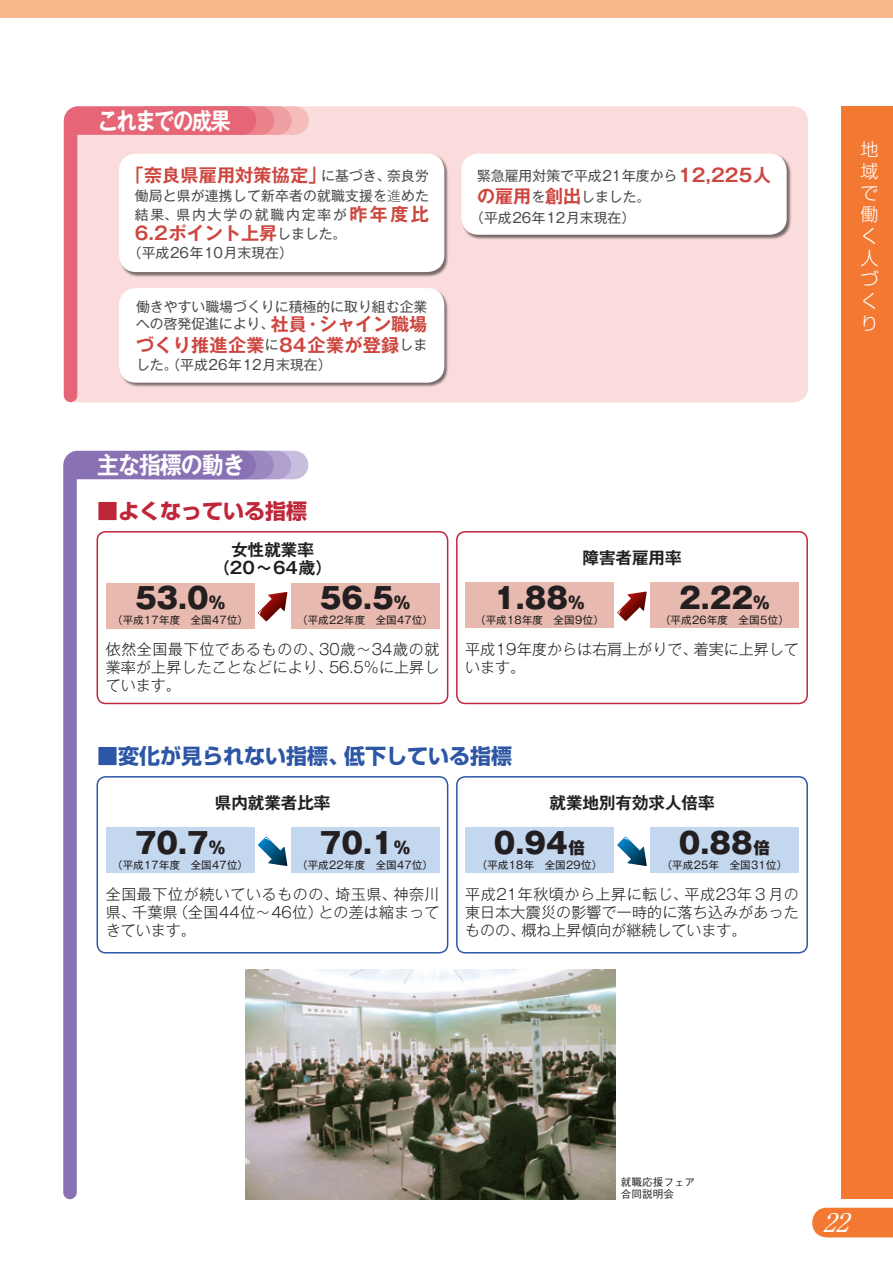
<style>
.page{position:relative;width:893px;height:1263px;background:#fff}
.page>*{position:absolute;margin:0;border:0;box-sizing:border-box;transform-origin:0 0}
.t1{font:800 28.5px "Gothic MB101 Pr 5";color:#231f20}
.t2{font:italic 25.5px "Ryumin Pr 5";color:#fff}
.t3{font:700 23.85px "Gothic MB101 Pr 5 De";letter-spacing:-.065em;color:#fff;scale:.85 1}
.t4{font:700 23.85px "Gothic MB101 Pr 5 De";letter-spacing:-.065em;color:#fff;scale:.92 1}
.t5{font:700 21px "Shin Go Pr 5";color:#2d56a5}
.t6{font:700 21px "Shin Go Pr 5";color:#bf263a}
.t7{font:700 18px "Gothic MB101 Pr 5 De";letter-spacing:.01em;color:#cd463f}
.t8{font:300 18px/21.8px "Shin Go Pr 5";color:#fff}
.t9{font:700 16.5px/18px "Gothic MB101 Pr 5 De";color:#231f20;text-align:center}
.t10{font:300 15px/18px "Gothic MB101 Pr 5";letter-spacing:.01em;color:#231f20;text-align:justify}
.t11{font:13.8px/18.6px "Gothic MB101 Pr 5";letter-spacing:.005em;color:#4b4c4d}
.t12{font:500 10.65px/11.7px "Gothic BBB Pr 5";color:#231f20}
.t13{font:10.5px "Gothic MB101 Pr 5";color:#231f20}
.t14{font:10.5px "Gothic MB101 Pr 5";letter-spacing:.025em;color:#231f20}
.s1{font-family:"Gothic MB101 Pr 5";font-weight:400;font-size:13.8px;color:#4b4c4d}
.s2{font-family:"Jun 101";font-weight:300}
.s3{font-family:"Gothic MB101 Pr 5 De";font-weight:700;font-size:18px;color:#cd463f}
.s4{font-size:16.5px}
</style>
<div class="page">
<svg style="left:812px;top:1208px;width:81px;height:29px"></svg>
<div style="left:823px;top:1210px;width:51px;height:25px;background:#f37932"></div>
<div style="left:0;top:0;width:893px;height:17px;background:#fab78b"></div>
<div style="left:842px;top:106px;width:51px;height:1093px;background:#f37932"></div>
<div style="left:64px;top:106px;width:744px;height:296px;background:#f9dcdb;border-radius:15px"></div>
<div style="left:119px;top:153px;width:334px;height:128px;background:#231f20;opacity:.6"></div>
<div style="left:119px;top:154px;width:325px;height:118px;background:#fff;border-radius:17px"></div>
<div style="left:119px;top:288px;width:334px;height:104px;background:#231f20;opacity:.6"></div>
<div style="left:119px;top:288px;width:325px;height:95px;background:#fff;border-radius:17px"></div>
<div style="left:461px;top:153px;width:334px;height:90px;background:#231f20;opacity:.6"></div>
<div style="left:461px;top:154px;width:326px;height:81px;background:#fff;border-radius:17px"></div>
<svg style="left:256px;top:106px;width:53px;height:29px;background:#f0a5a7"></svg>
<svg style="left:64px;top:106px;width:192px;height:296px"></svg>
<div style="left:97px;top:776px;width:351px;height:177px;border:2px solid #2d56a5;border-radius:9px"></div>
<div style="left:456px;top:776px;width:352px;height:177px;border:2px solid #2d56a5;border-radius:9px"></div>
<div style="left:97px;top:531px;width:351px;height:173px;border:2px solid #bf263a;border-radius:9px"></div>
<div style="left:456px;top:531px;width:352px;height:173px;border:2px solid #bf263a;border-radius:9px"></div>
<svg style="left:256px;top:451px;width:52px;height:28px"></svg>
<svg style="left:63px;top:451px;width:193px;height:748px"></svg>
<svg style="left:258px;top:592px;width:29px;height:29px"></svg>
<div style="left:106px;top:583px;width:149px;height:45px;background:#e8b9ae"></div>
<div style="left:291px;top:583px;width:149px;height:45px;background:#e8b9ae"></div>
<svg style="left:258px;top:837px;width:29px;height:29px"></svg>
<div style="left:106px;top:827px;width:149px;height:46px;background:#c3d7ee"></div>
<div style="left:291px;top:827px;width:149px;height:46px;background:#c3d7ee"></div>
<svg style="left:617px;top:592px;width:30px;height:29px"></svg>
<div style="left:465px;top:582px;width:149px;height:46px;background:#e8b9ae"></div>
<div style="left:650px;top:582px;width:149px;height:46px;background:#e8b9ae"></div>
<svg style="left:617px;top:837px;width:30px;height:29px"></svg>
<div style="left:465px;top:827px;width:149px;height:46px;background:#c3d7ee"></div>
<div style="left:650px;top:827px;width:149px;height:46px;background:#c3d7ee"></div>
<img style="left:245px;top:969px;width:370px;height:230px">
<h3 class="t3" style="left:98px;top:101px;width:158px">これまでの成果</h3>
<p class="t7" style="left:126px;top:160px;width:305px">「奈良県雇用対策協定」<span class="s1">に基づき、奈良労</span></p>
<p class="t11" style="left:135px;top:185px;width:296px">働局と県が連携して新卒者の就職支援を<span class="s2">進</span>めた結果、県内大学の就職内定率が<span class="s3">昨年度比</span></p>
<p class="t7" style="left:135px;top:219px;width:213px">6.2ポイント上昇<span class="s1">しました。</span></p>
<p class="t11" style="left:128px;top:242px;width:166px">（平成26年10月末現在）</p>
<p class="t11" style="left:136px;top:297px;width:293px;line-height:17.1px">働きやすい職場づくりに積極的に取り組む企業への啓発促進により、<span class="s3">社員・シャイン職場</span></p>
<p class="t7" style="left:136px;top:330px;width:293px">づくり推進企業<span class="s1">に</span>84企業が登録<span class="s1">しま</span></p>
<p class="t11" style="left:136px;top:355px;width:197px">した。（平成26年12月末現在）</p>
<p class="t11" style="left:477px;top:165px;width:296px">緊急雇用対策で平成21年度から<span class="s3">12,225人</span></p>
<p class="t11" style="left:477px;top:186px;width:175px"><span class="s3">の雇用</span>を<span class="s3">創出</span>しました。</p>
<p class="t11" style="left:470px;top:207px;width:166px">（平成26年12月末現在）</p>
<h3 class="t4" style="left:97px;top:445px;width:162px">主な指標の動き</h3>
<h3 class="t6" style="left:97px;top:494px;width:211px">■よくなっている指標</h3>
<p class="t9" style="left:213px;top:539px;width:120px">女性就業率（20～ 64歳）</p>
<h1 class="t1" style="left:135px;top:575px;width:92px">53.0<span class="s4">%</span></h1>
<h1 class="t1" style="left:320px;top:575px;width:92px">56.5<span class="s4">%</span></h1>
<p class="t13" style="left:112px;top:611px;width:137px">（平成17年度　全国47位）</p>
<p class="t13" style="left:297px;top:611px;width:137px">（平成22年度　全国47位）</p>
<p class="t10" style="left:106px;top:639px;width:335px">依然全国最下位であるものの、30歳～34歳の就業率が上昇したことなどにより、56.5％に上昇しています。</p>
<p class="t9" style="left:582px;top:548px;width:101px">障害者雇用率</p>
<h1 class="t1" style="left:494px;top:574px;width:92px">1.88<span class="s4">%</span></h1>
<h1 class="t1" style="left:679px;top:574px;width:92px">2.22<span class="s4">%</span></h1>
<p class="t14" style="left:475px;top:611px;width:130px">（平成18年度　全国9位）</p>
<p class="t14" style="left:660px;top:611px;width:130px">（平成26年度　全国5位）</p>
<p class="t10" style="left:465px;top:639px;width:335px">平成19年度からは右肩上がりで、着実に上昇しています。</p>
<h3 class="t5" style="left:97px;top:739px;width:416px">■変化が見られない指標、低下している指標</h3>
<p class="t9" style="left:215px;top:793px;width:117px">県内就業者比率</p>
<p class="t9" style="left:549px;top:793px;width:166px">就業地別有効求人倍率</p>
<h1 class="t1" style="left:135px;top:819px;width:92px">70.7<span class="s4">%</span></h1>
<h1 class="t1" style="left:320px;top:819px;width:92px">70.1<span class="s4">%</span></h1>
<p class="t13" style="left:112px;top:856px;width:137px">（平成17年度　全国47位）</p>
<p class="t13" style="left:297px;top:856px;width:137px">（平成22年度　全国47位）</p>
<p class="t10" style="left:106px;top:884px;width:335px">全国最下位が続いているものの、埼玉県、神奈川県、千葉県（全国44位〜 46位）との差は縮まってきています。</p>
<h1 class="t1" style="left:494px;top:819px;width:93px">0.94<span class="s4">倍</span></h1>
<h1 class="t1" style="left:679px;top:819px;width:93px">0.88<span class="s4">倍</span></h1>
<p class="t14" style="left:477px;top:856px;width:127px">（平成18年　全国29位）</p>
<p class="t14" style="left:662px;top:856px;width:127px">（平成25年　全国31位）</p>
<p class="t10" style="left:465px;top:884px;width:335px">平成21年秋頃から上昇に転じ、平成23年３月の東日本大震災の影響で一時的に落ち込みがあったものの、概ね上昇傾向が継続しています。</p>
<p class="t8" style="left:860px;top:137px;width:19px">地域で働く人づくり</p>
<p class="t12" style="left:621px;top:1175px;width:76px">就職応援フェア合同説明会</p>
<h2 class="t2" style="left:823px;top:1203px;width:37px">22</h2>
</div>
